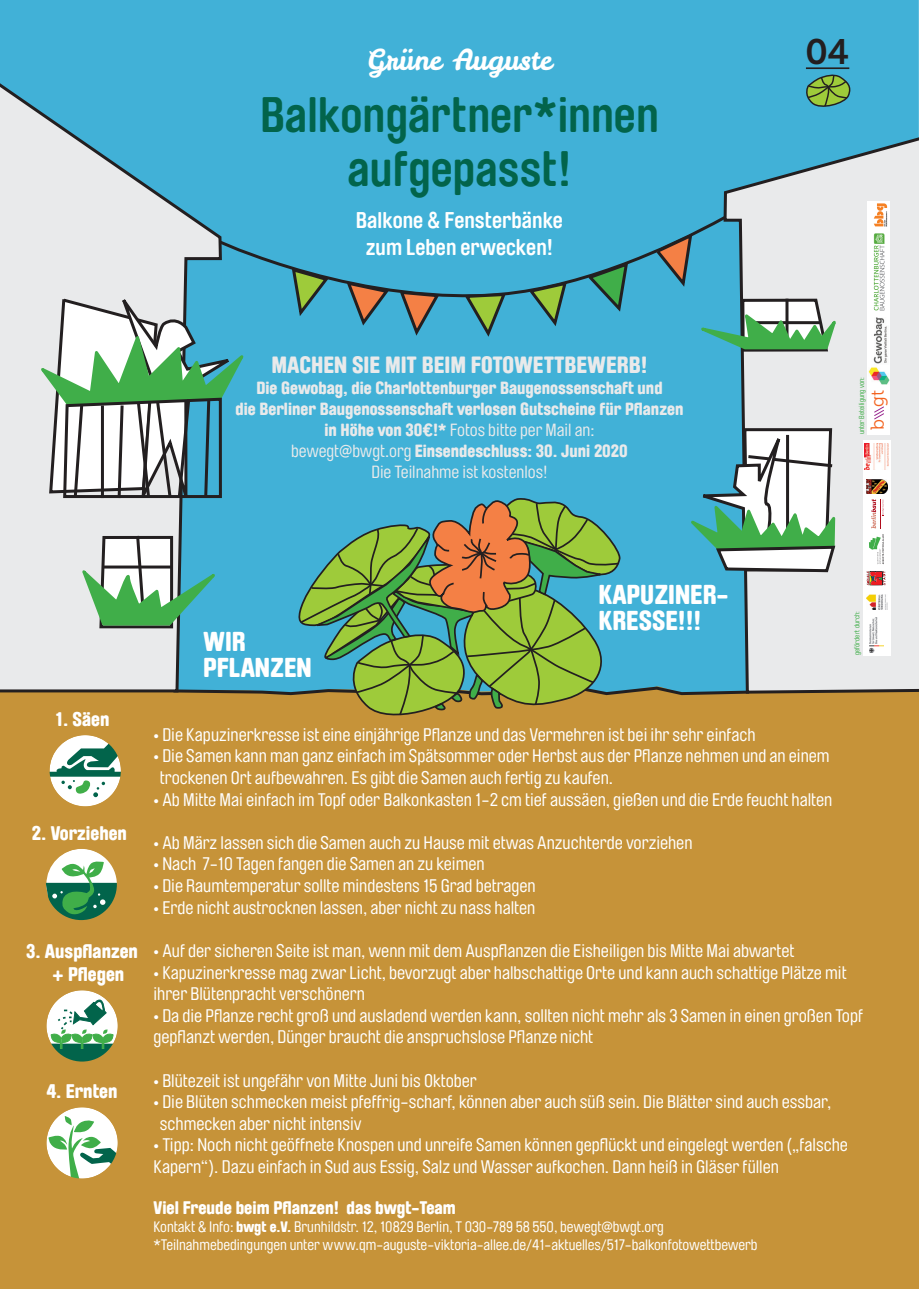
<style>
.page{position:relative;width:919px;height:1289px;background:#fff}
.page>*{position:absolute;margin:0;border:0;box-sizing:border-box;transform-origin:0 0}
.t1{font:700 49.2px/53.8px "Brauer Neue";color:#02644b;text-align:center}
.t2{font:500 36.75px "Theinhardt";color:#231f20}
.t3{font:28.5px "Leckerli One";color:#fff}
.t4{font:900 27px/25.5px "Brauer Neue";color:#fff}
.t5{font:900 23.25px "Brauer Neue";color:#e9eaeb}
.t6{font:700 22.5px/27px "Brauer Neue";color:#fff;text-align:center}
.t7{font:900 19.5px/23.4px "Brauer Neue";color:#fff}
.t8{font:18.6px "Museo 300";color:#f36421}
.t9{font:18px/21.6px "Brauer Neue";color:#fff}
.t10{font:900 18px "Brauer Neue";color:#fff}
.t11{font:900 17.4px/20.9px "Brauer Neue";color:#e9eaeb;text-align:center}
.t12{font:15px/18px "Brauer Neue";color:#fff}
.t13{font:7.2px "Brauer Neue";color:#40ae49}
.s1{font-weight:400}
.s2{font-weight:900}
</style>
<div class="page">
<div style="left:0;top:0;width:918px;height:711px;background:#41b1d7"></div>
<div style="left:0;top:694px;width:918px;height:594px;background:#c69339"></div>
<svg style="left:723px;top:137px;width:195px;height:558px;background:#cddde2"></svg>
<svg style="left:0;top:83px;width:188px;height:611px"></svg>
<hr style="left:805px;top:67px;width:44px;height:2px;background:#231f20">
<div style="left:49px;top:735px;width:72px;height:71px;background:#fff;border-radius:50%"></div>
<svg style="left:50px;top:741px;width:70px;height:56px"></svg>
<div style="left:33px;top:719px;width:104px;height:103px;border:16px solid #c69339;border-radius:50%"></div>
<div style="left:46px;top:1107px;width:72px;height:71px;background:#fff;border-radius:50%"></div>
<svg style="left:48px;top:1115px;width:73px;height:64px"></svg>
<div style="left:30px;top:1091px;width:104px;height:103px;border:16px solid #c69339;border-radius:50%"></div>
<div style="left:46px;top:990px;width:72px;height:71px;background:#fff;border-radius:50%"></div>
<svg style="left:49px;top:999px;width:66px;height:61px"></svg>
<div style="left:30px;top:974px;width:104px;height:103px;border:16px solid #c69339;border-radius:50%"></div>
<div style="left:862px;top:440px;width:28px;height:215px;background:#fff"></div>
<img style="left:866px;top:480px;width:21px;height:14px">
<img style="left:864px;top:443px;width:24px;height:27px">
<img style="left:869px;top:617px;width:14px;height:36px">
<img style="left:866px;top:595px;width:20px;height:15px">
<div style="left:867px;top:387px;width:23px;height:47px;background:#fff"></div>
<svg style="left:874px;top:406px;width:10px;height:14px"></svg>
<div style="left:867px;top:313px;width:23px;height:75px;background:#fff"></div>
<img style="left:868px;top:317px;width:21px;height:68px">
<div style="left:867px;top:225px;width:23px;height:88px;background:#fff"></div>
<svg style="left:873px;top:233px;width:11px;height:77px"></svg>
<div style="left:867px;top:201px;width:23px;height:29px;background:#fff"></div>
<svg style="left:873px;top:203px;width:14px;height:23px"></svg>
<svg style="left:883px;top:499px;width:1px;height:17px"></svg>
<svg style="left:869px;top:499px;width:14px;height:65px"></svg>
<svg style="left:866px;top:571px;width:20px;height:15px"></svg>
<svg style="left:33px;top:213px;width:809px;height:512px"></svg>
<svg style="left:806px;top:74px;width:45px;height:33px"></svg>
<div style="left:46px;top:848px;width:72px;height:72px;background:#fff;border-radius:50%"></div>
<svg style="left:46px;top:860px;width:73px;height:61px"></svg>
<div style="left:29px;top:832px;width:104px;height:104px;border:16px solid #c69339;border-radius:50%"></div>
<h3 class="t3" style="left:367px;top:40px;width:186px">Grüne Auguste</h3>
<h1 class="t1" style="left:260px;top:89px;width:400px">Balkongärtner*innen aufgepasst!</h1>
<p class="t6" style="left:356px;top:207px;width:209px">Balkone &amp; Fensterbänke zum Leben erwecken!</p>
<p class="t5" style="left:271px;top:351px;width:377px">MACHEN SIE MIT BEIM FOTOWETTBEWERB!</p>
<p class="t11" style="left:235px;top:378px;width:449px">Die Gewobag, die Charlottenburger Baugenossenschaft und<br>die Berliner Baugenossenschaft verlosen Gutscheine für Pflanzen in Höhe von 30€!* <span class="s1">Fotos bitte per Mail an:<br>bewegt@bwgt.org</span> Einsendeschluss: 30. Juni 2020<br><span class="s1">Die Teilnahme ist kostenlos!</span></p>
<h2 class="t2" style="left:805px;top:30px;width:45px">04</h2>
<p class="t13" style="left:857px;top:434px;width:59px;rotate:-90deg">unter Beteiligung von:</p>
<p class="t8" style="left:867px;top:406px;width:19px;rotate:-90deg">gt</p>
<p class="t8" style="left:867px;top:430px;width:12px;rotate:-90deg">b</p>
<p class="t7" style="left:56px;top:707px;width:55px">1. Säen</p>
<p class="t7" style="left:32px;top:821px;width:96px">2. Vorziehen</p>
<p class="t7" style="left:52px;top:939px;width:87px;text-indent:-26px">3. Auspflanzen + Pflegen</p>
<p class="t7" style="left:47px;top:1079px;width:72px">4. Ernten</p>
<h3 class="t4" style="left:203px;top:629px;width:110px">WIR<br>PFLANZEN</h3>
<h3 class="t4" style="left:598px;top:582px;width:132px">KAPUZINER-<br>KRESSE!!!</h3>
<p class="t13" style="left:853px;top:655px;width:46px;rotate:-90deg">gefördert durch:</p>
<p class="t9" style="left:153px;top:724px;width:603px">• Die Kapuzinerkresse ist eine einjährige Pflanze und das Vermehren ist bei ihr sehr einfach</p>
<p class="t9" style="left:160px;top:745px;width:671px;text-indent:-6px">• Die Samen kann man ganz einfach im Spätsommer oder Herbst aus der Pflanze nehmen und an einem trockenen Ort aufbewahren. Es gibt die Samen auch fertig zu kaufen.</p>
<p class="t9" style="left:153px;top:788px;width:680px">• Ab Mitte Mai einfach im Topf oder Balkonkasten 1-2 cm tief aussäen, gießen und die Erde feucht halten</p>
<p class="t9" style="left:153px;top:832px;width:540px">• Ab März lassen sich die Samen auch zu Hause mit etwas Anzuchterde vorziehen</p>
<p class="t9" style="left:153px;top:853px;width:332px">• Nach 7-10 Tagen fangen die Samen an zu keimen</p>
<p class="t9" style="left:153px;top:875px;width:383px">• Die Raumtemperatur sollte mindestens 15 Grad betragen</p>
<p class="t9" style="left:153px;top:896px;width:383px">• Erde nicht austrocknen lassen, aber nicht zu nass halten</p>
<p class="t9" style="left:153px;top:940px;width:642px">• Auf der sicheren Seite ist man, wenn mit dem Auspflanzen die Eisheiligen bis Mitte Mai abwartet</p>
<p class="t9" style="left:153px;top:961px;width:694px">• Kapuzinerkresse mag zwar Licht, bevorzugt aber halbschattige Orte und kann auch schattige Plätze mit ihrer Blütenpracht verschönern</p>
<p class="t9" style="left:153px;top:1004px;width:711px">• Da die Pflanze recht groß und ausladend werden kann, sollten nicht mehr als 3 Samen in einen großen Topf gepflanzt werden, Dünger braucht die anspruchslose Pflanze nicht</p>
<p class="t9" style="left:153px;top:1069px;width:325px">• Blütezeit ist ungefähr von Mitte Juni bis Oktober</p>
<p class="t9" style="left:160px;top:1091px;width:673px;text-indent:-6px">• Die Blüten schmecken meist pfeffrig-scharf, können aber auch süß sein. Die Blätter sind auch essbar, schmecken aber nicht intensiv</p>
<p class="t9" style="left:153px;top:1134px;width:695px">• Tipp: Noch nicht geöffnete Knospen und unreife Samen können gepflückt und eingelegt werden („falsche<br>Kapern“). Dazu einfach in Sud aus Essig, Salz und Wasser aufkochen. Dann heiß in Gläser füllen</p>
<p class="t10" style="left:153px;top:1197px;width:304px">Viel Freude beim Pflanzen! das bwgt-Team</p>
<p class="t12" style="left:153px;top:1217px;width:605px">Kontakt &amp; Info: <span class="s2">bwgt e.V.</span> Brunhildstr. 12, 10829 Berlin, T 030-789 58 550, bewegt@bwgt.org *Teilnahmebedingungen unter www.qm-auguste-viktoria-allee.de/41-aktuelles/517-balkonfotowettbewerb</p>
</div>
